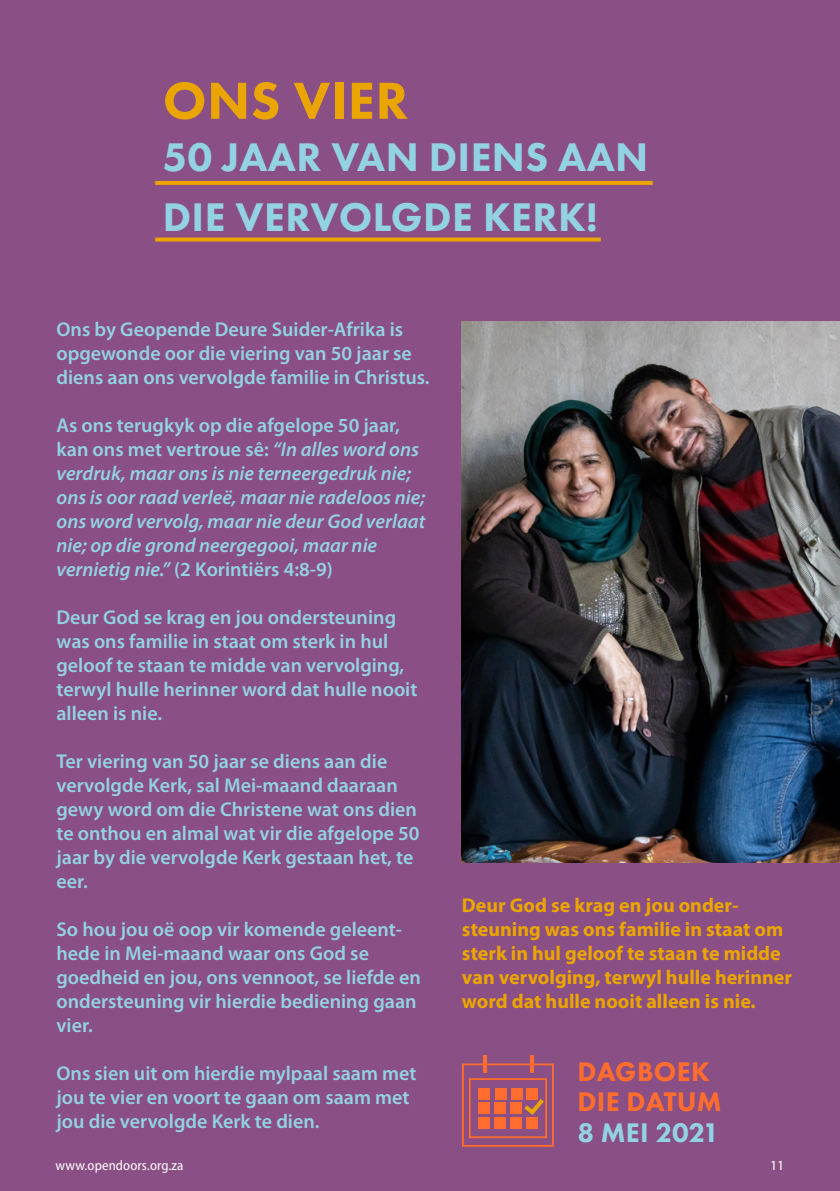
<style>
.page{position:relative;width:840px;height:1191px;background:#fff}
.page>*{position:absolute;margin:0;border:0;box-sizing:border-box;transform-origin:0 0}
.t1{font:800 54px "Futura PT";letter-spacing:.01em;color:#eba500}
.t2{font:800 41.4px/59.8px "Futura PT";letter-spacing:.01em;color:#92d2e3}
.t3{font:800 28px/29.8px "Futura PT";letter-spacing:.01em;color:#ff6d2e}
.t4{font:800 28px "Futura PT";color:#92d2e3}
.t5{font:600 20px/24px "Myriad Pro";color:#92d2e3}
.t6{font:italic 600 20px/24px "Myriad Pro";color:#92d2e3}
.t7{font:700 20px/24px "Myriad Pro";color:#eba500}
.t8{font:semi-condensed 14px "Myriad Pro";letter-spacing:.01em;color:#fff}
.t9{font:14px "Myriad Pro";color:#fff}
.s1{font-style:normal}
</style>
<div class="page">
<div style="left:0;top:0;width:839px;height:1191px;background:#8a4f84"></div>
<div style="left:461px;top:1063px;width:92px;height:83px;border:2px solid #ff6d2e"></div>
<svg style="left:482px;top:1055px;width:4px;height:18px"></svg>
<hr style="left:530px;top:1055px;width:4px;height:18px;background:#ff6d2e">
<div style="left:478px;top:1102px;width:12px;height:11px;background:#ff6d2e"></div>
<div style="left:494px;top:1102px;width:12px;height:11px;background:#ff6d2e"></div>
<div style="left:510px;top:1102px;width:11px;height:11px;background:#ff6d2e"></div>
<div style="left:510px;top:1088px;width:12px;height:11px;background:#ff6d2e"></div>
<div style="left:526px;top:1088px;width:12px;height:11px;background:#ff6d2e"></div>
<div style="left:478px;top:1116px;width:12px;height:12px;background:#ff6d2e"></div>
<div style="left:494px;top:1116px;width:12px;height:12px;background:#ff6d2e"></div>
<div style="left:510px;top:1116px;width:11px;height:12px;background:#ff6d2e"></div>
<div style="left:525px;top:1116px;width:12px;height:12px;background:#ff6d2e"></div>
<div style="left:468px;top:1078px;width:78px;height:60px;border:2px solid #ff6d2e"></div>
<svg style="left:519px;top:1094px;width:28px;height:23px"></svg>
<div style="left:478px;top:1088px;width:12px;height:11px;background:#ff6d2e"></div>
<div style="left:494px;top:1088px;width:12px;height:11px;background:#ff6d2e"></div>
<hr style="left:155px;top:181px;width:497px;height:4px;background:#eba500">
<svg style="left:155px;top:237px;width:445px;height:4px;background:#de9911"></svg>
<img style="left:461px;top:322px;width:378px;height:540px">
<h1 class="t1" style="left:163px;top:67px;width:247px">ONS VIER</h1>
<h2 class="t2" style="left:162px;top:126px;width:487px">50 JAAR VAN DIENS AAN<br>DIE VERVOLGDE KERK!</h2>
<p class="t5" style="left:56px;top:317px;width:374px">Ons by Geopende Deure Suider-Afrika is opgewonde oor die viering van 50 jaar se diens aan ons vervolgde familie in Christus.</p>
<p class="t6" style="left:56px;top:413px;width:370px"><span class="s1">As ons terugkyk op die afgelope 50 jaar, kan ons met vertroue sê:</span> “In alles word ons verdruk, maar ons is nie terneergedruk nie; ons is oor raad verleë, maar nie radeloos nie; ons word vervolg, maar nie deur God verlaat nie; op die grond neergegooi, maar nie vernietig nie.” <span class="s1">(2 Korintiërs 4:8-9)</span></p>
<p class="t5" style="left:56px;top:605px;width:362px">Deur God se krag en jou ondersteuning was ons familie in staat om sterk in hul geloof te staan te midde van vervolging, terwyl hulle herinner word dat hulle nooit alleen is nie.</p>
<p class="t5" style="left:56px;top:749px;width:364px">Ter viering van 50 jaar se diens aan die vervolgde Kerk, sal Mei-maand daaraan gewy word om die Christene wat ons dien te onthou en almal wat vir die afgelope 50 jaar by die vervolgde Kerk gestaan het, te eer.</p>
<p class="t5" style="left:56px;top:917px;width:365px">So hou jou oë oop vir komende geleent&shy;hede in Mei-maand waar ons God se goedheid en jou, ons vennoot, se liefde en ondersteuning vir hierdie bediening gaan vier.</p>
<p class="t5" style="left:56px;top:1061px;width:361px">Ons sien uit om hierdie mylpaal saam met jou te vier en voort te gaan om saam met jou die vervolgde Kerk te dien.</p>
<p class="t8" style="left:55px;top:1156px;width:129px">www.opendoors.org.za</p>
<p class="t9" style="left:769px;top:1156px;width:16px">11</p>
<p class="t7" style="left:461px;top:893px;width:331px">Deur God se krag en jou onder&shy;steuning was ons familie in staat om sterk in hul geloof te staan te midde van vervolging, terwyl hulle herinner word dat hulle nooit alleen is nie.</p>
<h3 class="t3" style="left:577px;top:1056px;width:146px">DAGBOEK<br>DIE DATUM</h3>
<h3 class="t4" style="left:577px;top:1115px;width:143px">8 MEI 2021</h3>
</div>
